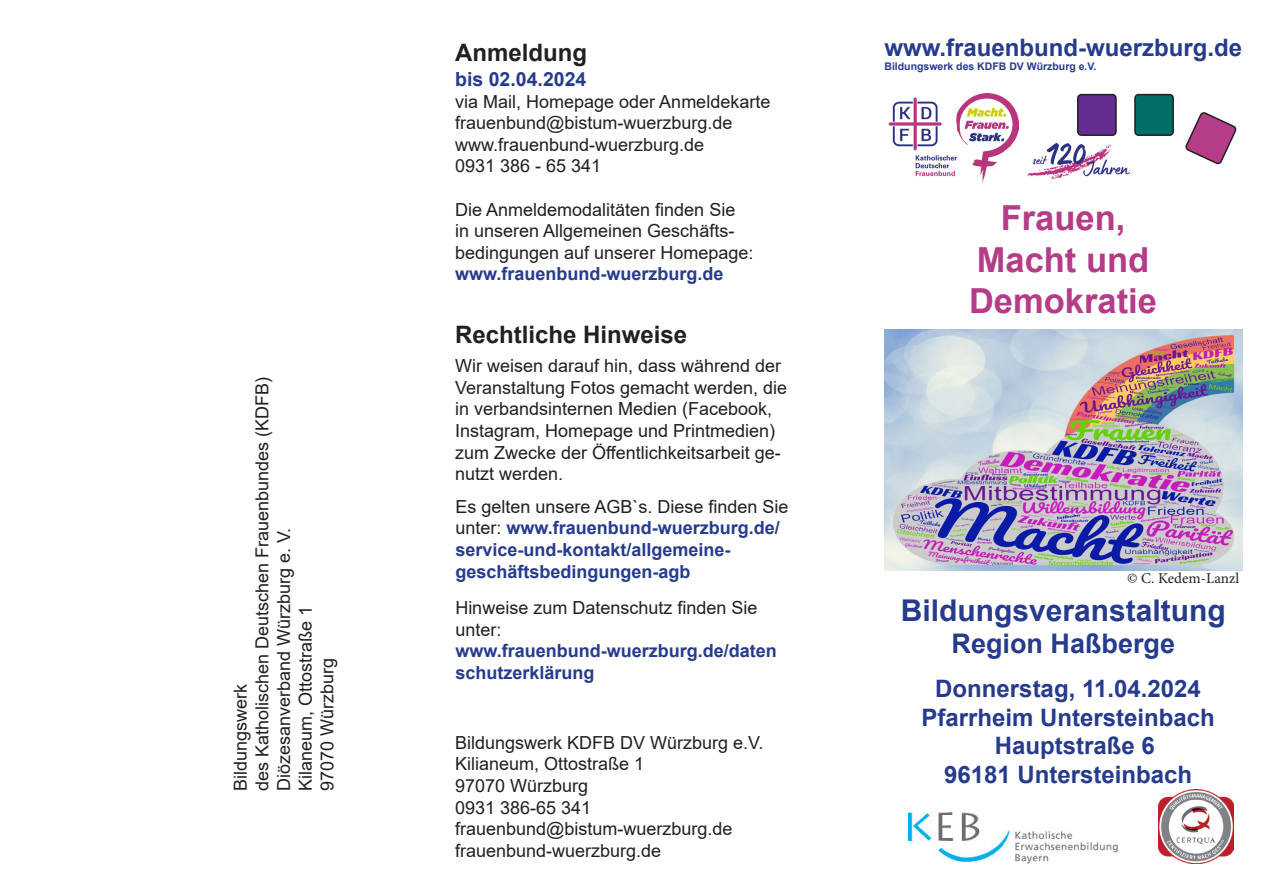
<style>
.page{position:relative;width:1263px;height:893px;background:#fff}
.page>*{position:absolute;margin:0;border:0;box-sizing:border-box;transform-origin:0 0}
.t1{font:700 34.5px/41.4px "Arial";color:#b53c86;text-align:center}
.t2{font:700 30px "Arial";color:#263b8d}
.t3{font:700 27px "Arial";color:#263b8d}
.t4{font:700 24px/28.8px "Arial";color:#263b8d;text-align:center}
.t5{font:700 24px "Arial";color:#231f20}
.t6{font:700 19.5px "Arial";color:#263b8d}
.t7{font:18px/21.6px "Arial";color:#231f20}
.t8{font:700 18px/21.6px "Arial";color:#263b8d}
.t9{font:15px "Minion Pro";color:#231f20}
.t10{font:700 10.5px "Arial";color:#263b8d}
.s1{font-weight:400;color:#231f20}
</style>
<div class="page">
<div style="left:1135px;top:95px;width:38px;height:40px;background:#016f66;border-radius:4px"></div>
<div style="left:1134px;top:94px;width:40px;height:42px;border:2px solid #231f20;border-radius:4px"></div>
<div style="left:1078px;top:95px;width:38px;height:40px;background:#652d91;border-radius:4px"></div>
<div style="left:1077px;top:94px;width:40px;height:42px;border:2px solid #231f20;border-radius:4px"></div>
<img style="left:1159px;top:790px;width:74px;height:73px">
<img style="left:908px;top:812px;width:210px;height:51px">
<img style="left:889px;top:94px;width:129px;height:89px">
<img style="left:1027px;top:143px;width:103px;height:36px">
<svg style="left:1185px;top:112px;width:52px;height:53px"></svg>
<img style="left:885px;top:329px;width:357px;height:241px">
<p class="t7" style="left:251px;top:791px;width:416px;rotate:-90deg">des Katholischen Deutschen Frauenbundes (KDFB)</p>
<p class="t7" style="left:273px;top:791px;width:265px;rotate:-90deg">Diözesanverband Würzburg e. V.</p>
<p class="t7" style="left:295px;top:791px;width:187px;rotate:-90deg">Kilaneum, Ottostraße 1</p>
<p class="t7" style="left:316px;top:791px;width:135px;rotate:-90deg">97070 Würzburg</p>
<p class="t7" style="left:230px;top:791px;width:109px;rotate:-90deg">Bildungswerk</p>
<p class="t5" style="left:455px;top:35px;width:133px">Anmeldung</p>
<p class="t6" style="left:455px;top:65px;width:133px">bis 02.04.2024</p>
<p class="t7" style="left:455px;top:90px;width:317px">via Mail, Homepage oder Anmeldekarte frauenbund@bistum-wuerzburg.de</p>
<p class="t7" style="left:455px;top:133px;width:251px">www.frauenbund-wuerzburg.de</p>
<p class="t7" style="left:455px;top:155px;width:148px">0931 386 - 65 341</p>
<p class="t7" style="left:455px;top:198px;width:300px">Die Anmeldemodalitäten finden Sie in unseren Allgemeinen Geschäfts&shy;bedingungen auf unserer Homepage:</p>
<p class="t8" style="left:455px;top:263px;width:270px">www.frauenbund-wuerzburg.de</p>
<p class="t5" style="left:455px;top:318px;width:234px">Rechtliche Hinweise</p>
<p class="t7" style="left:455px;top:355px;width:334px">Wir weisen darauf hin, dass während der Veranstaltung Fotos gemacht werden, die in verbandsinternen Medien (Facebook, Instagram, Homepage und Printmedien) zum Zwecke der Öffentlichkeitsarbeit ge&shy;nutzt werden.</p>
<p class="t8" style="left:455px;top:496px;width:335px"><span class="s1">Es gelten unsere AGB`s. Diese finden Sie unter:</span> www.frauenbund-wuerzburg.de/ service-und-kontakt/allgemeine&shy;geschäftsbedingungen-agb</p>
<p class="t7" style="left:455px;top:597px;width:304px">Hinweise zum Datenschutz finden Sie unter:</p>
<p class="t8" style="left:455px;top:640px;width:323px">www.frauenbund-wuerzburg.de/daten</p>
<p class="t8" style="left:455px;top:662px;width:141px">schutzerklärung</p>
<p class="t7" style="left:455px;top:731px;width:310px">Bildungswerk KDFB DV Würzburg e.V.<br>Kilianeum, Ottostraße 1<br>97070 Würzburg<br>0931 386-65 341 frauenbund@bistum-wuerzburg.de frauenbund-wuerzburg.de</p>
<h3 class="t4" style="left:884px;top:34px;width:359px">www.frauenbund-wuerzburg.de</h3>
<p class="t10" style="left:884px;top:59px;width:213px">Bildungswerk des KDFB DV Würzburg e.V.</p>
<p class="t1" style="left:969px;top:198px;width:189px">Frauen,<br>Macht und<br>Demokratie</p>
<p class="t9" style="left:1127px;top:568px;width:113px">© C. Kedem-Lanzl</p>
<p class="t2" style="left:901px;top:589px;width:327px">Bildungsveranstaltung</p>
<p class="t3" style="left:951px;top:625px;width:225px">Region Haßberge</p>
<p class="t4" style="left:921px;top:674px;width:295px">Donnerstag, 11.04.2024<br>Pfarrheim Untersteinbach<br>Hauptstraße 6<br>96181 Untersteinbach</p>
</div>
